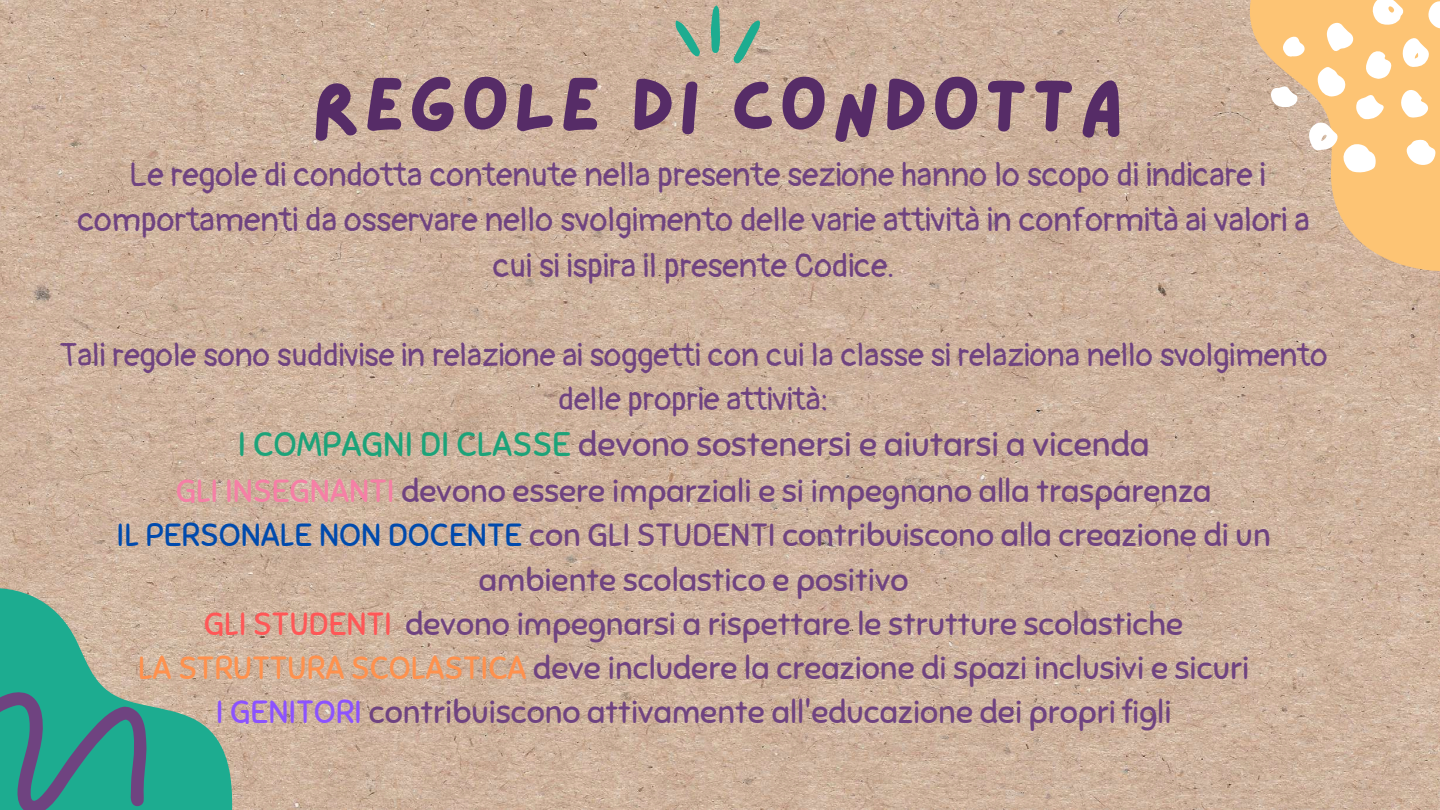
<style>
.page{position:relative;width:1440px;height:810px;background:#fff}
.page>*{position:absolute;margin:0;border:0;box-sizing:border-box;transform-origin:0 0}
.t1{font:77px "Lazydog";letter-spacing:.04em;color:#562c67}
.t2{font:34px "Sniglet";color:#6f4380}
.t3{font:33px/45.8px "Pangolin";color:#6f4380;text-align:center}
.t4{font:32px/44.2px "Sniglet";color:#6f4380;text-align:center}
.t5{font:32px/44.2px "Pangolin";color:#6f4380;text-align:center}
.s1{color:#1ca379}
.s2{color:#f67fa6}
.s3{color:#004aad}
.s4{color:#ff5757}
.s5{color:#ff914d}
.s6{color:#8c52ff}
</style>
<div class="page">
<img style="left:0;top:0;width:1440px;height:810px">
<svg style="left:0;top:459px;width:263px;height:351px;background:#abb19b"></svg>
<svg style="left:1157px;top:0;width:283px;height:439px;background:#d2b499"></svg>
<svg style="left:666px;top:0;width:102px;height:81px;background:#b7b19b"></svg>
<svg style="left:1270px;top:0;width:170px;height:173px"></svg>
<svg style="left:0;top:689px;width:147px;height:121px;background:#378f8c"></svg>
<h1 class="t1" style="left:312px;top:69px;width:813px">REGOLE DI CONDOTTA</h1>
<p class="t3" style="left:78px;top:153px;width:1234px">Le regole di condotta contenute nella presente sezione hanno lo scopo di indicare i comportamenti da osservare nello svolgimento delle varie attività in conformità ai valori a cui si ispira il presente Codice.</p>
<p class="t5" style="left:60px;top:334px;width:1270px">Tali regole sono suddivise in relazione ai soggetti con cui la classe si relaziona nello svolgimento delle proprie attività:</p>
<p class="t2" style="left:238px;top:424px;width:913px"><span class="s1">I COMPAGNI DI CLASSE</span> devono sostenersi e aiutarsi a vicenda</p>
<p class="t4" style="left:117px;top:469px;width:1156px"><span class="s2">GLI INSEGNANTI</span> devono essere imparziali e si impegnano alla trasparenza<br><span class="s3">IL PERSONALE NON DOCENTE</span> con GLI STUDENTI contribuiscono alla creazione di un ambiente scolastico e positivo<br><span class="s4">GLI STUDENTI</span> devono impegnarsi a rispettare le strutture scolastiche<br><span class="s5">LA STRUTTURA SCOLASTICA</span> deve includere la creazione di spazi inclusivi e sicuri<br><span class="s6">I GENITORI</span> contribuiscono attivamente all'educazione dei propri figli</p>
</div>
